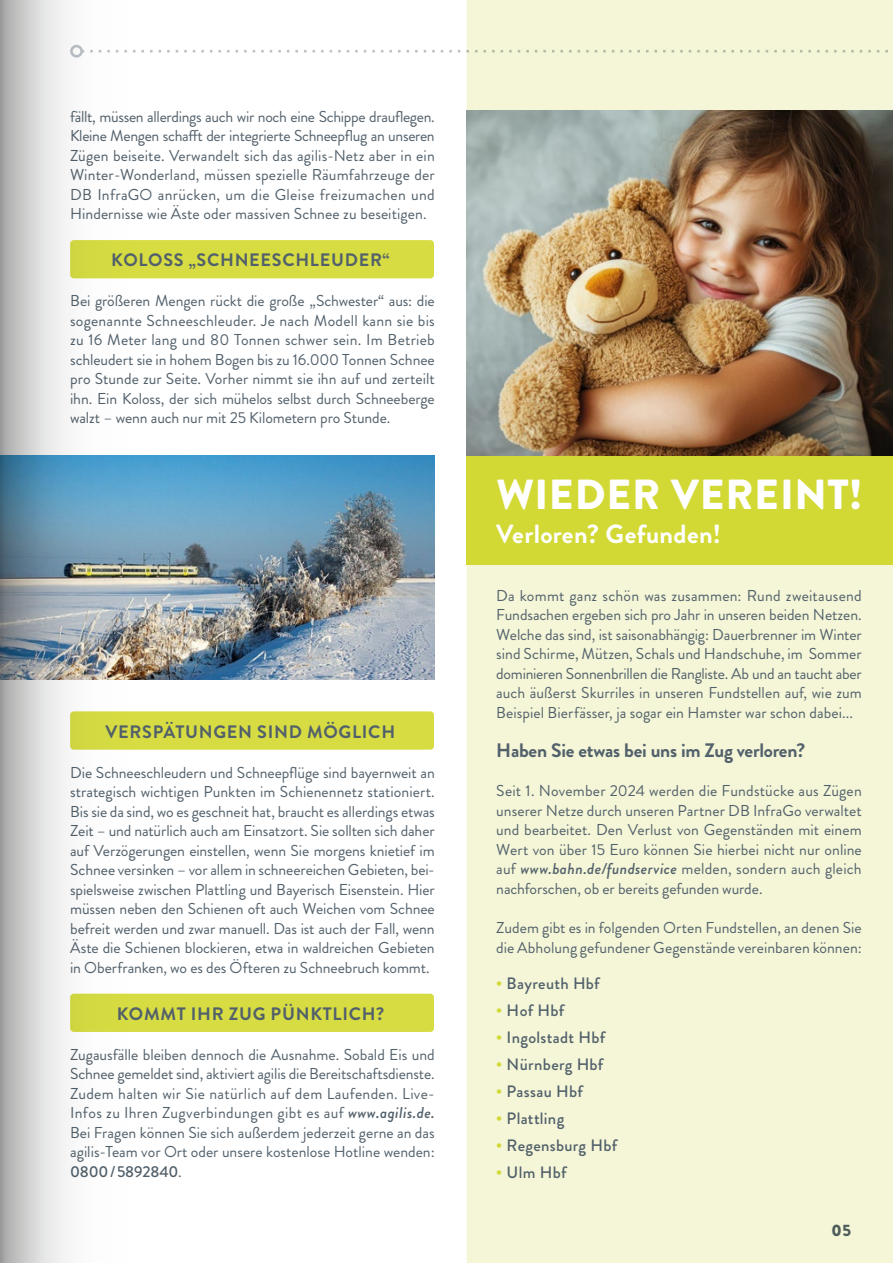
<style>
.page{position:relative;width:893px;height:1263px;background:#fff}
.page>*{position:absolute;margin:0;border:0;box-sizing:border-box;transform-origin:0 0}
.t1{font:900 42px "Brandon Grotesque";letter-spacing:.02em;color:#fff}
.t2{font:700 26.25px "Brandon Grotesque";letter-spacing:.01em;color:#fff}
.t3{font:700 19.5px "Brandon Grotesque";letter-spacing:-.015em;color:#52606b}
.t4{font:700 18px "Brandon Grotesque";letter-spacing:.04em;color:#52606b}
.t5{font:500 16.5px "Brandon Grotesque";letter-spacing:.015em;color:#52606b}
.t6{font:900 16.5px "Brandon Grotesque";color:#52606b}
.t7{font:15.75px/19.5px "Brandon Grotesque";color:#52606b;text-align:justify}
.s1{font-weight:500;font-style:italic}
.s2{font-weight:500}
.s3{font-family:"ARS Maquette Pro";font-weight:400;color:#d2d935}
</style>
<div class="page">
<svg style="left:184px;top:50px;width:283px;height:2px"></svg>
<div style="left:467px;top:0;width:426px;height:1263px;background:#f4f6d7"></div>
<div style="left:467px;top:455px;width:426px;height:109px;background:#d2d935"></div>
<div style="left:70px;top:240px;width:364px;height:38px;background:#d6dc42;border-radius:4px"></div>
<div style="left:70px;top:711px;width:364px;height:39px;background:#d6dc42;border-radius:4px"></div>
<div style="left:70px;top:994px;width:364px;height:38px;background:#d6dc42;border-radius:4px"></div>
<img style="left:467px;top:111px;width:426px;height:344px">
<img style="left:181px;top:455px;width:254px;height:224px">
<svg style="left:0;top:0;width:181px;height:1263px"></svg>
<p class="t7" style="left:70px;top:107px;width:366px">fällt, müssen allerdings auch wir noch eine Schippe drauflegen.<br>Kleine Mengen schafft der integrierte Schneepflug an unseren Zügen beiseite. Verwandelt sich das agilis-Netz aber in ein Winter-Wonderland, müssen spezielle Räumfahrzeuge der DB InfraGO anrücken, um die Gleise freizumachen und Hindernisse wie Äste oder massiven Schnee zu beseitigen.</p>
<p class="t4" style="left:111px;top:247px;width:280px">KOLOSS „SCHNEESCHLEUDER“</p>
<p class="t7" style="left:70px;top:291px;width:366px">Bei größeren Mengen rückt die große „Schwester“ aus: die sogenannte Schneeschleuder. Je nach Modell kann sie bis zu 16 Meter lang und 80 Tonnen schwer sein. Im Betrieb schleudert sie in hohem Bogen bis zu 16.000 Tonnen Schnee pro Stunde zur Seite. Vorher nimmt sie ihn auf und zerteilt ihn. Ein Koloss, der sich mühelos selbst durch Schneeberge walzt – wenn auch nur mit 25 Kilometern pro Stunde.</p>
<p class="t4" style="left:106px;top:719px;width:291px">VERSPÄTUNGEN SIND MÖGLICH</p>
<p class="t7" style="left:70px;top:763px;width:366px">Die Schneeschleudern und Schneepflüge sind bayernweit an strategisch wichtigen Punkten im Schienennetz stationiert.<br>Bis sie da sind, wo es geschneit hat, braucht es allerdings etwas Zeit – und natürlich auch am Einsatzort. Sie sollten sich daher auf Verzögerungen einstellen, wenn Sie morgens knietief im Schnee versinken – vor allem in schneereichen Gebieten, bei&shy;spielsweise zwischen Plattling und Bayerisch Eisenstein. Hier müssen neben den Schienen oft auch Weichen vom Schnee befreit werden und zwar manuell. Das ist auch der Fall, wenn Äste die Schienen blockieren, etwa in waldreichen Gebieten in Oberfranken, wo es des Öfteren zu Schneebruch kommt.</p>
<p class="t4" style="left:117px;top:1001px;width:269px">KOMMT IHR ZUG PÜNKTLICH?</p>
<p class="t7" style="left:70px;top:1045px;width:366px">Zugausfälle bleiben dennoch die Ausnahme. Sobald Eis und Schnee gemeldet sind, aktiviert agilis die Bereitschaftsdienste.<br>Zudem halten wir Sie natürlich auf dem Laufenden. Live-Infos zu Ihren Zugverbindungen gibt es auf <span class="s1">www.agilis.de.<br></span>Bei Fragen können Sie sich außerdem jederzeit gerne an das agilis-Team vor Ort oder unsere kostenlose Hotline wenden:<br><span class="s2">0800/5892840</span>.</p>
<h1 class="t1" style="left:497px;top:465px;width:367px">WIEDER VEREINT!</h1>
<h2 class="t2" style="left:496px;top:516px;width:226px">Verloren? Gefunden!</h2>
<p class="t7" style="left:496px;top:586px;width:367px">Da kommt ganz schön was zusammen: Rund zweitausend Fundsachen ergeben sich pro Jahr in unseren beiden Netzen.<br>Welche das sind, ist saisonabhängig: Dauerbrenner im Winter sind Schirme, Mützen, Schals und Handschuhe, im Sommer dominieren Sonnenbrillen die Rangliste. Ab und an taucht aber auch äußerst Skurriles in unseren Fundstellen auf, wie zum Beispiel Bierfässer, ja sogar ein Hamster war schon dabei...</p>
<p class="t3" style="left:496px;top:737px;width:311px">Haben Sie etwas bei uns im Zug verloren?</p>
<p class="t7" style="left:496px;top:781px;width:367px">Seit 1. November 2024 werden die Fundstücke aus Zügen unserer Netze durch unseren Partner DB InfraGo verwaltet und bearbeitet. Den Verlust von Gegenständen mit einem Wert von über 15 Euro können Sie hierbei nicht nur online auf <span class="s1">www.bahn.de/fundservice</span> melden, sondern auch gleich nachforschen, ob er bereits gefunden wurde.</p>
<p class="t7" style="left:496px;top:918px;width:367px">Zudem gibt es in folgenden Orten Fundstellen, an denen Sie die Abholung gefundener Gegenstände vereinbaren können:</p>
<p class="t5" style="left:496px;top:972px;width:105px"><span class="s3">•</span> Bayreuth Hbf</p>
<p class="t5" style="left:496px;top:999px;width:69px"><span class="s3">•</span> Hof Hbf</p>
<p class="t5" style="left:496px;top:1026px;width:110px"><span class="s3">•</span> Ingolstadt Hbf</p>
<p class="t5" style="left:496px;top:1053px;width:109px"><span class="s3">•</span> Nürnberg Hbf</p>
<p class="t5" style="left:496px;top:1080px;width:88px"><span class="s3">•</span> Passau Hbf</p>
<p class="t5" style="left:496px;top:1107px;width:69px"><span class="s3">•</span> Plattling</p>
<p class="t5" style="left:496px;top:1134px;width:122px"><span class="s3">•</span> Regensburg Hbf</p>
<p class="t5" style="left:496px;top:1161px;width:72px"><span class="s3">•</span> Ulm Hbf</p>
<p class="t6" style="left:831px;top:1218px;width:21px">05</p>
</div>
